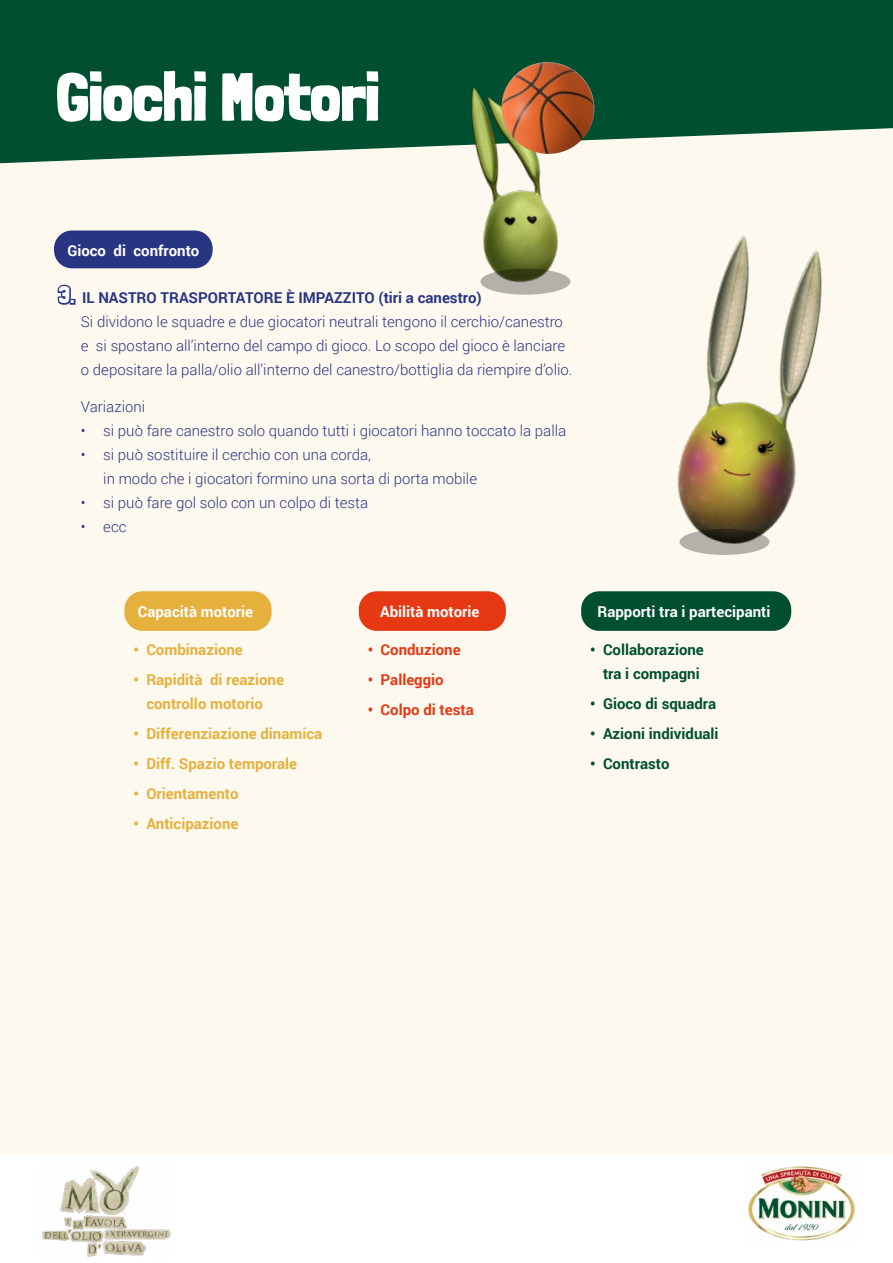
<style>
.page{position:relative;width:893px;height:1263px;background:#fff}
.page>*{position:absolute;margin:0;border:0;box-sizing:border-box;transform-origin:0 0}
.t1{font:900 67.5px "Londrina Solid";color:#fff}
.t2{font:300 15px/24px "Roboto";color:#283583}
.t3{font:700 15px/24px "Roboto";color:#e6b03d;text-align:center}
.t4{font:700 15px/24px "Roboto";color:#004f30;text-align:center}
.t5{font:700 15px "Roboto";color:#fff}
.t6{font:700 15px "Roboto";color:#e63812}
.s1{font-family:"Londrina Solid";font-weight:400;font-size:24px}
.s2{font-weight:700}
</style>
<div class="page">
<img style="left:42px;top:1165px;width:129px;height:93px">
<img style="left:748px;top:1166px;width:107px;height:75px">
<div style="left:0;top:0;width:893px;height:1154px;background:#fdf9ef"></div>
<svg style="left:0;top:0;width:893px;height:163px;background:#175e41"></svg>
<div style="left:54px;top:230px;width:159px;height:38px;background:#283583;border-radius:18px"></div>
<div style="left:124px;top:591px;width:148px;height:40px;background:#e6b03d;border-radius:18px"></div>
<div style="left:359px;top:591px;width:147px;height:40px;background:#e63812;border-radius:18px"></div>
<div style="left:581px;top:591px;width:210px;height:40px;background:#004f30;border-radius:18px"></div>
<img style="left:443px;top:74px;width:155px;height:221px">
<img style="left:495px;top:62px;width:105px;height:98px">
<img style="left:677px;top:236px;width:145px;height:319px">
<svg style="left:480px;top:269px;width:90px;height:26px;background:#949485"></svg>
<svg style="left:679px;top:529px;width:90px;height:26px;background:#838078"></svg>
<h1 class="t1" style="left:56px;top:57px;width:325px">Giochi Motori</h1>
<p class="t5" style="left:67px;top:240px;width:134px">Gioco di confronto</p>
<p class="t2" style="left:81px;top:285px;width:493px;text-indent:-22px"><span class="s1">3.</span> <span class="s2">IL NASTRO TRASPORTATORE È IMPAZZITO (tiri a canestro)<br></span>Si dividono le squadre e due giocatori neutrali tengono il cerchio/canestro e si spostano all’interno del campo di gioco. Lo scopo del gioco è lanciare o depositare la palla/olio all’interno del canestro/bottiglia da riempire d’olio.</p>
<p class="t2" style="left:81px;top:394px;width:66px">Variazioni</p>
<p class="t2" style="left:81px;top:418px;width:487px">• si può fare canestro solo quando tutti i giocatori hanno toccato la palla</p>
<p class="t2" style="left:103px;top:442px;width:375px;text-indent:-22px">• si può sostituire il cerchio con una corda,<br>in modo che i giocatori formino una sorta di porta mobile</p>
<p class="t2" style="left:81px;top:490px;width:289px">• si può fare gol solo con un colpo di testa</p>
<p class="t2" style="left:81px;top:514px;width:47px">• ecc</p>
<p class="t5" style="left:138px;top:601px;width:117px">Capacità motorie</p>
<p class="t3" style="left:134px;top:637px;width:111px">• Combinazione</p>
<p class="t3" style="left:134px;top:667px;width:152px">• Rapidità di reazione controllo motorio</p>
<p class="t3" style="left:134px;top:721px;width:190px">• Differenziazione dinamica</p>
<p class="t3" style="left:134px;top:751px;width:165px">• Diff. Spazio temporale</p>
<p class="t3" style="left:134px;top:781px;width:106px">• Orientamento</p>
<p class="t3" style="left:134px;top:811px;width:106px">• Anticipazione</p>
<p class="t5" style="left:380px;top:601px;width:101px">Abilità motorie</p>
<p class="t6" style="left:368px;top:639px;width:94px">• Conduzione</p>
<p class="t6" style="left:368px;top:669px;width:77px">• Palleggio</p>
<p class="t6" style="left:368px;top:699px;width:107px">• Colpo di testa</p>
<p class="t5" style="left:597px;top:601px;width:174px">Rapporti tra i partecipanti</p>
<p class="t4" style="left:590px;top:637px;width:115px">• Collaborazione tra i compagni</p>
<p class="t4" style="left:590px;top:691px;width:127px">• Gioco di squadra</p>
<p class="t4" style="left:590px;top:721px;width:130px">• Azioni individuali</p>
<p class="t4" style="left:590px;top:751px;width:81px">• Contrasto</p>
</div>
